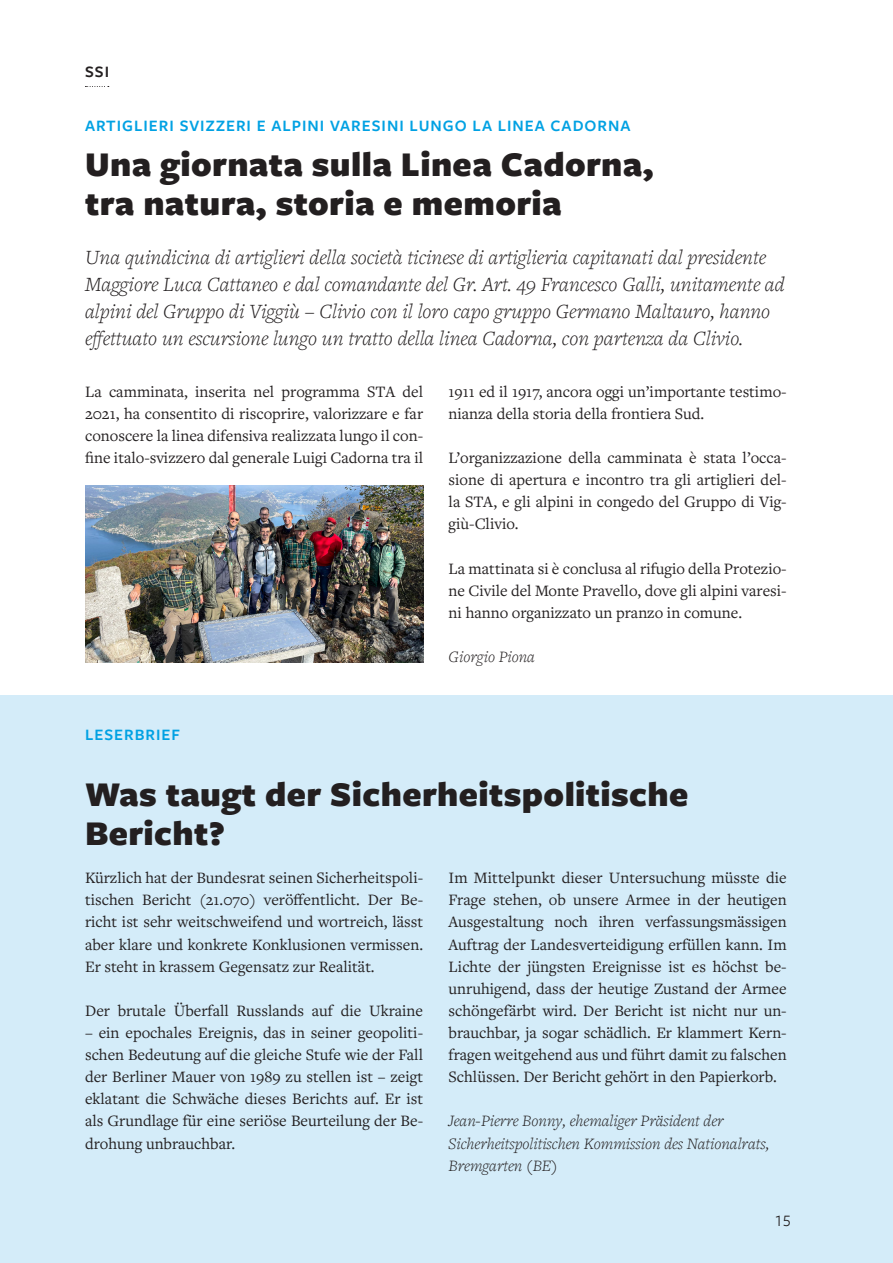
<style>
.page{position:relative;width:893px;height:1263px;background:#fff}
.page>*{position:absolute;margin:0;border:0;box-sizing:border-box;transform-origin:0 0}
.Artikeltitel{font:900 36px/39px "Freight Sans Pro";letter-spacing:.01em;color:#231f20}
.Lead{font:italic 300 21px/27px "Freight Text Pro";color:#231f20}
.Bodytext{font:16.5px/22px "Freight Text Pro";color:#231f20;text-align:justify}
.Autor{font:italic 300 16.5px/22px "Freight Text Pro";color:#231f20}
.Kapitel{font:600 16.5px "Freight Sans Pro";letter-spacing:.06em;color:#00a1e3}
.Rubrik_links{font:600 16.5px "Freight Sans Pro";color:#231f20}
.Seitenzahl_rechts{font:16.5px "Freight Sans Pro";color:#231f20}
</style>
<div class="page">
<div style="left:0;top:695px;width:893px;height:568px;background:#d4ecf9"></div>
<svg style="left:85px;top:86px;width:24px;height:1px"></svg>
<img style="left:85px;top:485px;width:338px;height:177px">
<p class="Rubrik_links" style="left:85px;top:60px;width:26px">SSI</p>
<p class="Kapitel" style="left:85px;top:115px;width:547px">ARTIGLIERI SVIZZERI E ALPINI VARESINI LUNGO LA LINEA CADORNA</p>
<p class="Artikeltitel" style="left:85px;top:143px;width:570px">Una giornata sulla Linea Cadorna, tra natura, storia e memoria</p>
<p class="Lead" style="left:85px;top:243px;width:701px">Una quindicina di artiglieri della società ticinese di artiglieria capitanati dal presidente Maggiore Luca Cattaneo e dal comandante del Gr. Art. 49 Francesco Galli, unitamente ad alpini del Gruppo di Viggiù – Clivio con il loro capo gruppo Germano Maltauro, hanno effettuato un escursione lungo un tratto della linea Cadorna, con partenza da Clivio.</p>
<p class="Bodytext" style="left:85px;top:380px;width:340px">La camminata, inserita nel programma STA del 2021, ha consentito di riscoprire, valorizzare e far conoscere la linea difensiva realizzata lungo il con&shy;fine italo-svizzero dal generale Luigi Cadorna tra il</p>
<p class="Bodytext" style="left:449px;top:380px;width:340px">1911 ed il 1917, ancora oggi un’importante testimo&shy;nianza della storia della frontiera Sud.</p>
<p class="Bodytext" style="left:449px;top:446px;width:340px">L’organizzazione della camminata è stata l’occa&shy;sione di apertura e incontro tra gli artiglieri del&shy;la STA, e gli alpini in congedo del Gruppo di Vig&shy;giù-Clivio.</p>
<p class="Bodytext" style="left:449px;top:557px;width:340px">La mattinata si è conclusa al rifugio della Protezio&shy;ne Civile del Monte Pravello, dove gli alpini varesi&shy;ni hanno organizzato un pranzo in comune.</p>
<p class="Autor" style="left:449px;top:645px;width:88px">Giorgio Piona</p>
<p class="Kapitel" style="left:85px;top:723px;width:96px">LESERBRIEF</p>
<p class="Artikeltitel" style="left:85px;top:773px;width:605px">Was taugt der Sicherheitspolitische<br>Bericht?</p>
<p class="Bodytext" style="left:85px;top:866px;width:340px">Kürzlich hat der Bundesrat seinen Sicherheitspoli&shy;tischen Bericht (21.070) veröffentlicht. Der Be&shy;richt ist sehr weitschweifend und wortreich, lässt aber klare und konkrete Konklusionen vermissen.<br>Er steht in krassem Gegensatz zur Realität.</p>
<p class="Bodytext" style="left:85px;top:999px;width:340px">Der brutale Überfall Russlands auf die Ukraine</p>
<p class="Bodytext" style="left:85px;top:1021px;width:340px">– ein epochales Ereignis, das in seiner geopoliti&shy;schen Bedeutung auf die gleiche Stufe wie der Fall der Berliner Mauer von 1989 zu stellen ist – zeigt eklatant die Schwäche dieses Berichts auf. Er ist als Grundlage für eine seriöse Beurteilung der Be&shy;drohung unbrauchbar.</p>
<p class="Bodytext" style="left:449px;top:866px;width:340px">Im Mittelpunkt dieser Untersuchung müsste die Frage stehen, ob unsere Armee in der heutigen Ausgestaltung noch ihren verfassungsmässigen Auftrag der Landesverteidigung erfüllen kann. Im Lichte der jüngsten Ereignisse ist es höchst be&shy;unruhigend, dass der heutige Zustand der Armee schöngefärbt wird. Der Bericht ist nicht nur un&shy;brauchbar, ja sogar schädlich. Er klammert Kern&shy;fragen weitgehend aus und führt damit zu falschen Schlüssen. Der Bericht gehört in den Papierkorb.</p>
<p class="Autor" style="left:449px;top:1109px;width:322px">Jean-Pierre Bonny, ehemaliger Präsident der<br>Sicherheitspolitischen Kommission des Nationalrats,<br>Bremgarten (BE)</p>
<p class="Seitenzahl_rechts" style="left:774px;top:1210px;width:18px">15</p>
</div>
